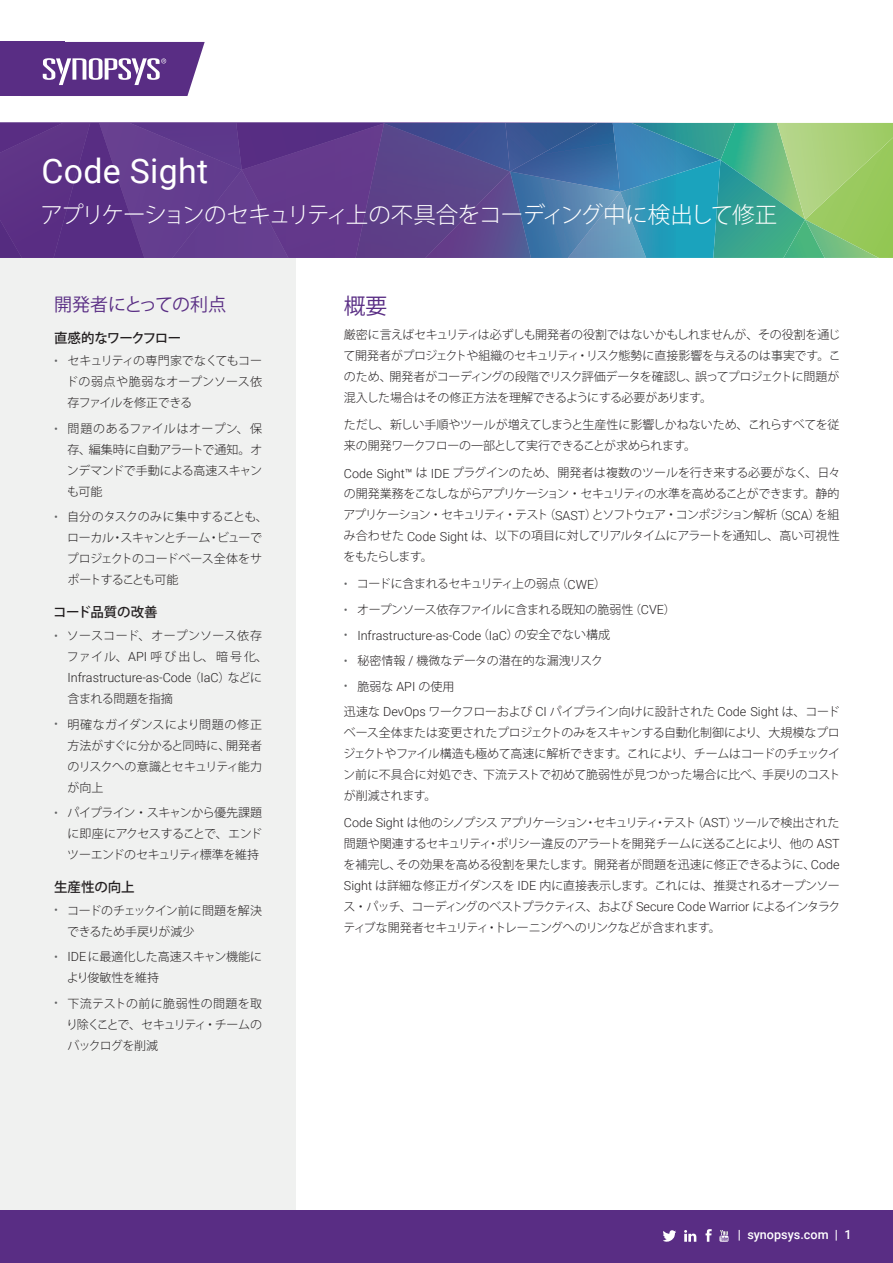
<style>
.page{position:relative;width:893px;height:1263px;background:#fff}
.page>*{position:absolute;margin:0;border:0;box-sizing:border-box;transform-origin:0 0}
.t1{font:33.9px "Roboto";letter-spacing:.01em;color:#fff}
.t2{font:300 22.5px "Koz Go Pro";letter-spacing:-.045em;color:#fff}
.t3{font:21.75px "Koz Go Pro";color:#592d84}
.t4{font:18px "Koz Go Pro";color:#592d84}
.t5{font:500 13.5px "Koz Go Pro";letter-spacing:-.01em;color:#231f20}
.t6{font:500 13.5px "Koz Go Pro";letter-spacing:-.07em;color:#231f20}
.t7{font:300 12.6px "Roboto";color:#231f20}
.t8{font:500 12.6px "Roboto";color:#fff}
.t9{font:300 12px/21px "Koz Go Pro";letter-spacing:-.02em;color:#231f20;text-align:justify}
.t10{font:300 12px/21px "Koz Go Pro";letter-spacing:-.04em;color:#231f20}
.t11{font:300 12px/21px "Koz Go Pro";letter-spacing:.025em;color:#231f20}
.t12{font:300 12px "Koz Go Pro";color:#231f20}
.s1{font-family:"Roboto";color:#626365}
.s2{font-family:"Roboto";font-size:12.6px}
.s3{font-family:"Koz Go Pro";font-size:12px}
.s4{font-size:12px;color:#626365}
</style>
<div class="page">
<div style="left:0;top:199px;width:296px;height:1026px;background:#f0f1f0"></div>
<div style="left:0;top:1211px;width:893px;height:52px;background:#592d84"></div>
<svg style="left:676px;top:123px;width:217px;height:135px;background:#65b787"></svg>
<svg style="left:0;top:123px;width:676px;height:135px;background:#564b92"></svg>
<svg style="left:663px;top:1230px;width:13px;height:12px"></svg>
<svg style="left:705px;top:1229px;width:7px;height:13px"></svg>
<svg style="left:719px;top:1230px;width:9px;height:12px"></svg>
<svg style="left:684px;top:1230px;width:12px;height:12px"></svg>
<div style="left:0;top:42px;width:65px;height:54px;background:#592d84"></div>
<svg style="left:42px;top:42px;width:163px;height:54px"></svg>
<h1 class="t1" style="left:41px;top:147px;width:168px">Code Sight</h1>
<h2 class="t2" style="left:41px;top:200px;width:738px">アプリケーションのセキュリティ上の不具合をコーディング中に検出して修正</h2>
<h3 class="t4" style="left:54px;top:292px;width:174px">開発者にとっての利点</h3>
<p class="t6" style="left:54px;top:329px;width:129px">直感的なワークフロー</p>
<p class="t9" style="left:66px;top:351px;width:198px;text-indent:-12px"><span class="s1">•</span> セキュリティの専門家でなくてもコードの弱点や脆弱なオープンソース依存ファイルを修正できる</p>
<p class="t9" style="left:67px;top:418px;width:197px;text-indent:-13px"><span class="s1">•</span> 問題のあるファイルはオープン、保存、編集時に自動アラートで通知。オンデマンドで手動による高速スキャンも可能</p>
<p class="t10" style="left:67px;top:507px;width:202px;text-indent:-13px"><span class="s1">•</span> 自分のタスクのみに集中することも、ローカル・スキャンとチーム・ビューでプロジェクトのコードベース全体をサポートすることも可能</p>
<p class="t5" style="left:53px;top:604px;width:106px">コード品質の改善</p>
<p class="t11" style="left:67px;top:625px;width:202px;text-indent:-13px"><span class="s1">•</span> ソースコード、オープンソース依存ファイル、<span class="s2">API</span> 呼び出し、暗号化、</p>
<p class="t7" style="left:68px;top:669px;width:196px">Infrastructure-as-Code<span class="s3">（</span>IaC<span class="s3">）などに</span></p>
<p class="t9" style="left:68px;top:688px;width:107px">含まれる問題を指摘</p>
<p class="t9" style="left:68px;top:714px;width:196px;text-indent:-14px"><span class="s1">•</span> 明確なガイダンスにより問題の修正方法がすぐに分かると同時に、開発者のリスクへの意識とセキュリティ能力が向上</p>
<p class="t9" style="left:67px;top:802px;width:196px;text-indent:-13px"><span class="s1">•</span> パイプライン・スキャンから優先課題に即座にアクセスすることで、エンドツーエンドのセキュリティ標準を維持</p>
<p class="t5" style="left:54px;top:878px;width:82px">生産性の向上</p>
<p class="t9" style="left:67px;top:900px;width:196px;text-indent:-13px"><span class="s1">•</span> コードのチェックイン前に問題を解決できるため手戻りが減少</p>
<p class="t9" style="left:67px;top:946px;width:197px;text-indent:-13px"><span class="s1">•</span> <span class="s2">IDE</span>に最適化した高速スキャン機能により俊敏性を維持</p>
<p class="t9" style="left:66px;top:993px;width:197px;text-indent:-12px"><span class="s1">•</span> 下流テストの前に脆弱性の問題を取り除くことで、セキュリティ・チームのバックログを削減</p>
<h3 class="t3" style="left:344px;top:291px;width:45px">概要</h3>
<p class="t9" style="left:343px;top:325px;width:499px">厳密に言えばセキュリティは必ずしも開発者の役割ではないかもしれませんが、その役割を通じて開発者がプロジェクトや組織のセキュリティ・リスク態勢に直接影響を与えるのは事実です。このため、開発者がコーディングの段階でリスク評価データを確認し、誤ってプロジェクトに問題が混入した場合はその修正方法を理解できるようにする必要があります。</p>
<p class="t9" style="left:344px;top:415px;width:497px">ただし、新しい手順やツールが増えてしまうと生産性に影響しかねないため、これらすべてを従来の開発ワークフローの一部として実行できることが求められます。</p>
<p class="t9" style="left:343px;top:463px;width:498px"><span class="s2">Code Sight™</span> は <span class="s2">IDE</span> プラグインのため、開発者は複数のツールを行き来する必要がなく、日々の開発業務をこなしながらアプリケーション・セキュリティの水準を高めることができます。静的アプリケーション・セキュリティ・テスト（<span class="s2">SAST</span>）とソフトウェア・コンポジション解析（<span class="s2">SCA</span>）を組み合わせた <span class="s2">Code Sight</span> は、以下の項目に対してリアルタイムにアラートを通知し、高い可視性をもたらします。</p>
<p class="t10" style="left:344px;top:574px;width:264px"><span class="s1">•</span> コードに含まれるセキュリティ上の弱点（<span class="s2">CWE</span>）</p>
<p class="t10" style="left:344px;top:599px;width:333px"><span class="s1">•</span> オープンソース依存ファイルに含まれる既知の脆弱性（<span class="s2">CVE</span>）</p>
<p class="t7" style="left:344px;top:626px;width:268px"><span class="s4">•</span> Infrastructure-as-Code<span class="s3">（</span>IaC<span class="s3">）の安全でない構成</span></p>
<p class="t12" style="left:344px;top:653px;width:261px"><span class="s1">•</span> 秘密情報 <span class="s2">/</span> 機微なデータの潜在的な漏洩リスク</p>
<p class="t9" style="left:344px;top:673px;width:497px;line-height:25.5px"><span class="s1">•</span> 脆弱な <span class="s2">API</span> の使用<br>迅速な <span class="s2">DevOps</span> ワークフローおよび <span class="s2">CI</span> パイプライン向けに設計された <span class="s2">Code Sight</span> は、コード</p>
<p class="t9" style="left:343px;top:722px;width:499px">ベース全体または変更されたプロジェクトのみをスキャンする自動化制御により、大規模なプロジェクトやファイル構造も極めて高速に解析できます。これにより、チームはコードのチェックイン前に不具合に対処でき、下流テストで初めて脆弱性が見つかった場合に比べ、手戻りのコストが削減されます。</p>
<p class="t9" style="left:343px;top:812px;width:499px"><span class="s2">Code Sight</span> は他のシノプシスアプリケーション・セキュリティ・テスト（<span class="s2">AST</span>）ツールで検出された問題や関連するセキュリティ・ポリシー違反のアラートを開発チームに送ることにより、他の <span class="s2">AST</span>を補完し、その効果を高める役割を果たします。開発者が問題を迅速に修正できるように、<span class="s2">Code Sight</span> は詳細な修正ガイダンスを <span class="s2">IDE</span> 内に直接表示します。これには、推奨されるオープンソース・パッチ、コーディングのベストプラクティス、および <span class="s2">Secure Code Warrior</span> によるインタラクティブな開発者セキュリティ・トレーニングへのリンクなどが含まれます。</p>
<p class="t8" style="left:738px;top:1226px;width:115px">| synopsys.com | 1</p>
</div>
